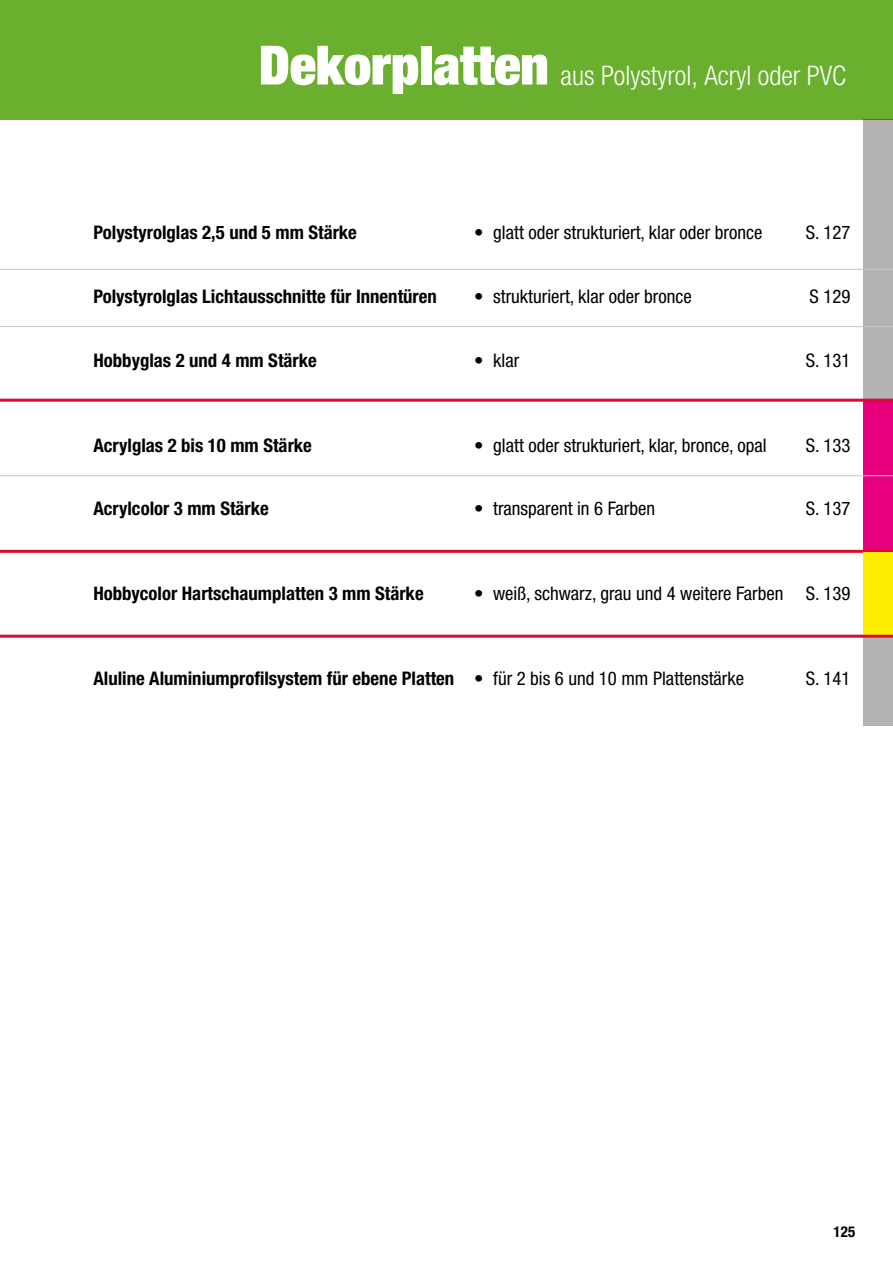
<style>
.page{position:relative;width:893px;height:1263px;background:#fff}
.page>*{position:absolute;margin:0;border:0;box-sizing:border-box;transform-origin:0 0}
.t1{font:300 condensed 27px "Helvetica Neue LT Pro";color:#fff}
.t2{font:700 condensed 18.75px "Helvetica Neue LT Pro";color:#000}
.t3{font:condensed 18.75px "Helvetica Neue LT Pro";color:#000}
.t4{font:700 condensed 15px "Helvetica Neue LT Pro";color:#000}
.s1{font-weight:900;font-size:54.15px}
.s2{font-weight:400}
</style>
<div class="page">
<div style="left:863px;top:636px;width:30px;height:89px;background:#b3b2b2"></div>
<div style="left:863px;top:400px;width:30px;height:151px;background:#e6007d"></div>
<div style="left:863px;top:119px;width:30px;height:281px;background:#b3b2b2"></div>
<div style="left:0;top:0;width:893px;height:119px;background:#6ab02e"></div>
<hr style="left:0;top:399px;width:893px;height:3px;background:#dd0b2f">
<hr style="left:0;top:475px;width:893px;height:1px;background:#c6c6c6">
<hr style="left:0;top:269px;width:893px;height:1px;background:#c6c6c6">
<hr style="left:0;top:550px;width:893px;height:3px;background:#dd0b2f">
<hr style="left:0;top:326px;width:893px;height:1px;background:#c6c6c6">
<div style="left:863px;top:553px;width:30px;height:82px;background:#ffed00"></div>
<hr style="left:0;top:635px;width:893px;height:3px;background:#dd0b2f">
<h1 class="t1" style="left:259px;top:59px;width:589px"><span class="s1">Dekorplatten</span> aus Polystyrol, Acryl oder PVC</h1>
<p class="t2" style="left:94px;top:222px;width:265px">Polystyrolglas 2,5 und 5 mm Stärke</p>
<p class="t3" style="left:474px;top:221px;width:290px">• glatt oder strukturiert, klar oder bronce</p>
<p class="t3" style="left:806px;top:221px;width:46px">S. 127</p>
<p class="t2" style="left:94px;top:285px;width:345px">Polystyrolglas Lichtausschnitte für Innentüren</p>
<p class="t3" style="left:474px;top:285px;width:219px">• strukturiert, klar oder bronce</p>
<p class="t3" style="left:810px;top:285px;width:42px">S 129</p>
<p class="t2" style="left:94px;top:349px;width:225px">Hobbyglas 2 und 4 mm Stärke</p>
<p class="t3" style="left:474px;top:349px;width:47px">• klar</p>
<p class="t3" style="left:806px;top:349px;width:46px">S. 131</p>
<p class="t2" style="left:93px;top:434px;width:220px">Acrylglas 2 bis 10 mm Stärke</p>
<p class="t3" style="left:474px;top:434px;width:294px">• glatt oder strukturiert, klar, bronce, opal</p>
<p class="t3" style="left:806px;top:434px;width:46px">S. 133</p>
<p class="t2" style="left:93px;top:498px;width:177px">Acrylcolor 3 mm Stärke</p>
<p class="t3" style="left:474px;top:498px;width:183px">• transparent in 6 Farben</p>
<p class="t3" style="left:806px;top:498px;width:46px">S. 137</p>
<p class="t2" style="left:93px;top:583px;width:332px">Hobbycolor Hartschaumplatten 3 mm Stärke</p>
<p class="t3" style="left:474px;top:583px;width:311px">• weiß, schwarz, grau und 4 weitere Farben</p>
<p class="t3" style="left:806px;top:583px;width:46px">S. 139</p>
<p class="t2" style="left:93px;top:668px;width:652px">Aluline Aluminiumprofilsystem für ebene Platten <span class="s2">• für 2 bis 6 und 10 mm Plattenstärke</span></p>
<p class="t3" style="left:806px;top:668px;width:46px">S. 141</p>
<p class="t4" style="left:834px;top:1223px;width:23px">125</p>
</div>
